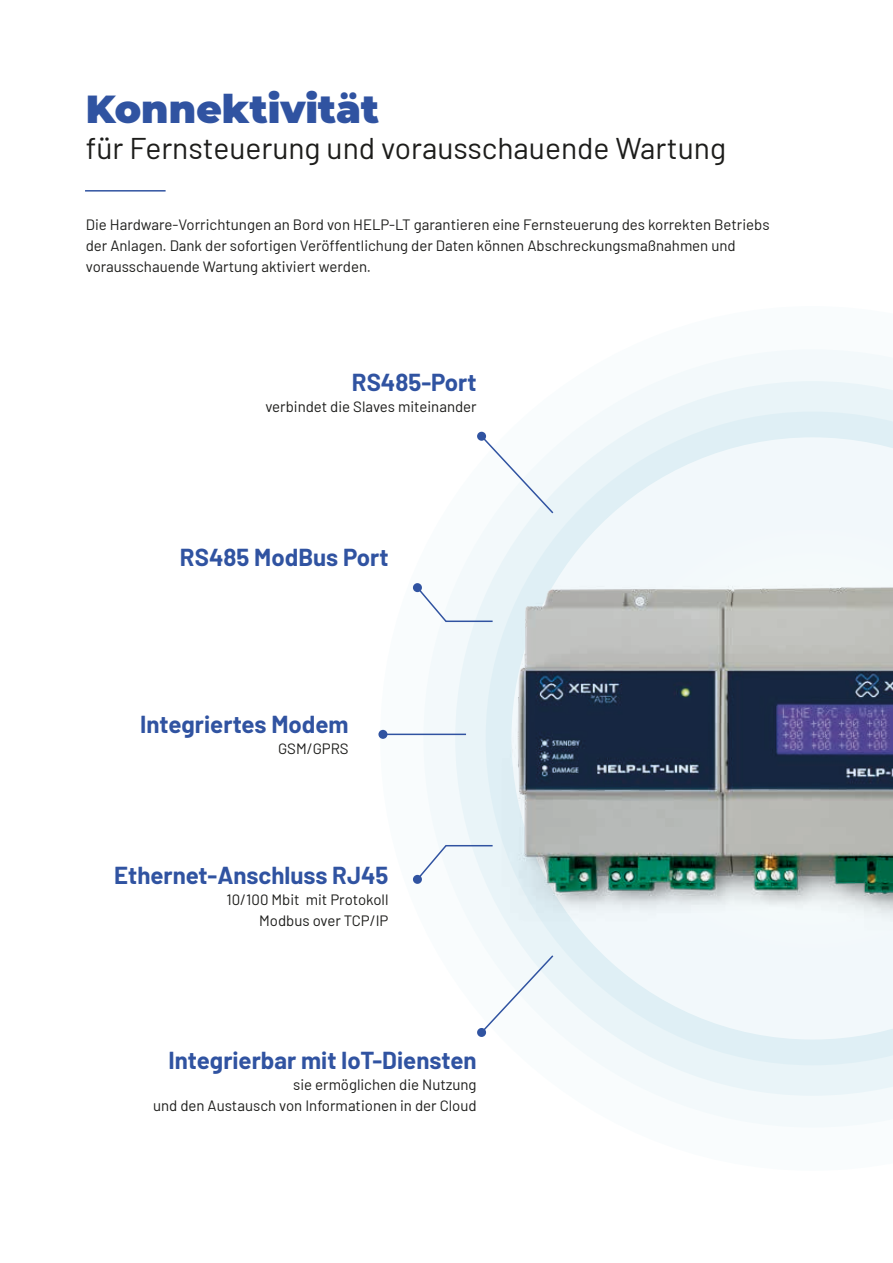
<style>
.page{position:relative;width:893px;height:1263px;background:#fff}
.page>*{position:absolute;margin:0;border:0;box-sizing:border-box;transform-origin:0 0}
.t1{font:900 39px "Montserrat";color:#3053a1}
.t2{font:30px "Barlow";color:#1d1d1b}
.t3{font:700 24px "Barlow";color:#3053a1}
.t4{font:15px/21px "Barlow";color:#1d1d1b;text-align:right}
</style>
<div class="page">
<div style="left:661px;top:350px;width:232px;height:777px;background:#f3f9fb"></div>
<div style="left:629px;top:1081px;width:264px;height:15px;background:#eff7fa"></div>
<img style="left:382px;top:351px;width:511px;height:730px">
<hr style="left:85px;top:190px;width:81px;height:2px;background:#3053a1">
<svg style="left:415px;top:585px;width:79px;height:38px"></svg>
<div style="left:413px;top:583px;width:9px;height:9px;background:#3053a1;border-radius:50%"></div>
<svg style="left:479px;top:434px;width:76px;height:81px"></svg>
<div style="left:477px;top:432px;width:9px;height:9px;background:#3053a1;border-radius:50%"></div>
<hr style="left:383px;top:734px;width:83px;height:1px;background:#3053a1">
<div style="left:378px;top:730px;width:9px;height:9px;background:#3053a1;border-radius:50%"></div>
<svg style="left:415px;top:844px;width:79px;height:37px"></svg>
<div style="left:413px;top:875px;width:9px;height:9px;background:#3053a1;border-radius:50%"></div>
<svg style="left:479px;top:954px;width:76px;height:80px"></svg>
<div style="left:477px;top:1028px;width:9px;height:9px;background:#3053a1;border-radius:50%"></div>
<h1 class="t1" style="left:86px;top:80px;width:295px">Konnektivität</h1>
<h2 class="t2" style="left:86px;top:126px;width:642px">für Fernsteuerung und vorausschauende Wartung</h2>
<p class="t4" style="left:86px;top:213px;width:685px;text-align:left">Die Hardware-Vorrichtungen an Bord von HELP-LT garantieren eine Fernsteuerung des korrekten Betriebs der Anlagen. Dank der sofortigen Veröffentlichung der Daten können Abschreckungsmaßnahmen und vorausschauende Wartung aktiviert werden.</p>
<h3 class="t3" style="left:352px;top:365px;width:126px">RS485-Port</h3>
<p class="t4" style="left:265px;top:395px;width:213px">verbindet die Slaves miteinander</p>
<h3 class="t3" style="left:180px;top:540px;width:210px">RS485 ModBus Port</h3>
<h3 class="t3" style="left:140px;top:706px;width:210px">Integriertes Modem</h3>
<p class="t4" style="left:278px;top:737px;width:72px">GSM/GPRS</p>
<h3 class="t3" style="left:114px;top:858px;width:276px">Ethernet-Anschluss RJ45</h3>
<p class="t4" style="left:227px;top:888px;width:163px">10/100 Mbit mit Protokoll<br>Modbus over TCP/IP</p>
<h3 class="t3" style="left:168px;top:1043px;width:310px">Integrierbar mit IoT-Diensten</h3>
<p class="t4" style="left:153px;top:1073px;width:325px">sie ermöglichen die Nutzung<br>und den Austausch von Informationen in der Cloud</p>
</div>
